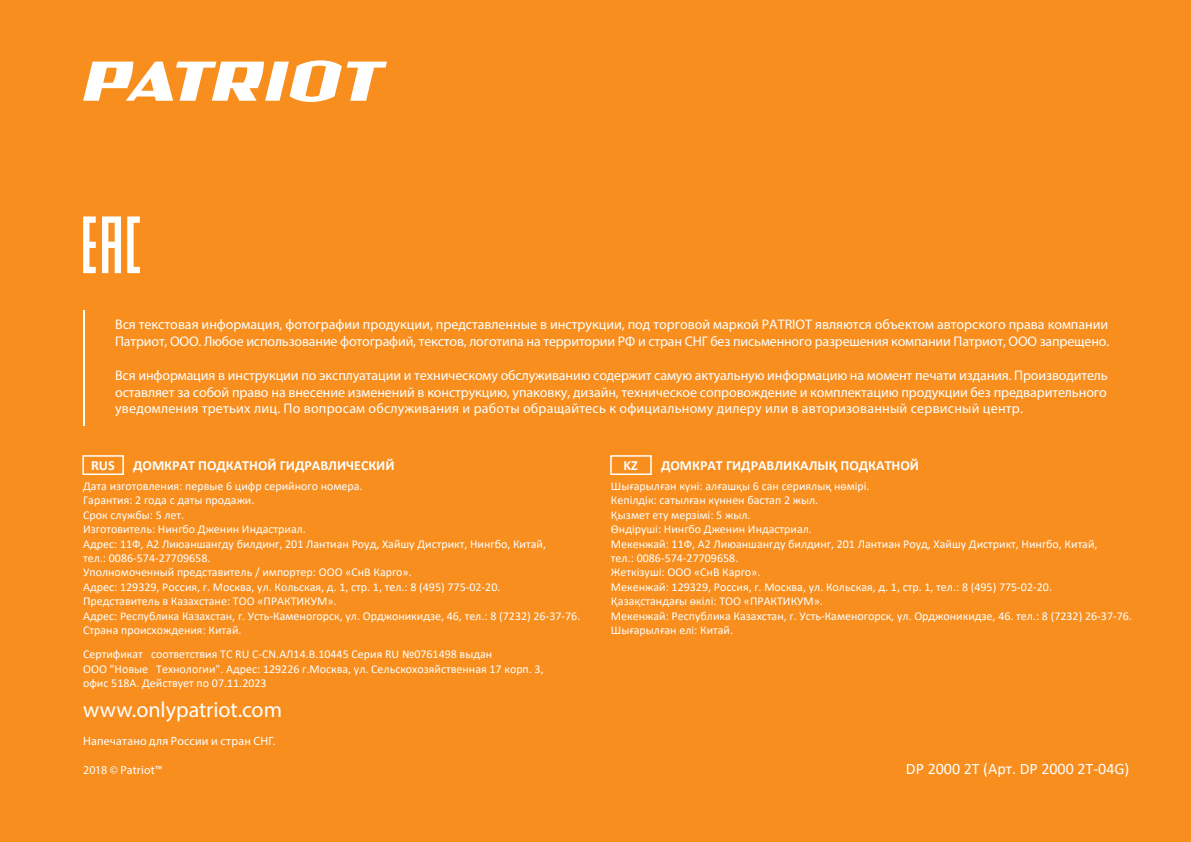
<style>
.page{position:relative;width:1191px;height:842px;background:#f78e1e}
.page>*{position:absolute;margin:0;border:0;box-sizing:border-box;transform-origin:0 0}
.t1{font:22px "Myriad Pro";color:#fff}
.t2{font:16px "Calibri";color:#fff}
.t3{font:14px/16.8px "Myriad Pro";color:#fff}
.t4{font:700 14px "Calibri";color:#fff}
.t5{font:12px/14.4px "Calibri";color:#fff}
.t6{font:12px "Myriad Pro";letter-spacing:.015em;color:#fff}
</style>
<div class="page">
<svg style="left:83px;top:60px;width:304px;height:42px"></svg>
<svg style="left:83px;top:216px;width:57px;height:57px"></svg>
<hr style="left:83px;top:310px;width:2px;height:116px;background:#fff">
<div style="left:82px;top:455px;width:42px;height:20px;border:2px solid #fff"></div>
<div style="left:610px;top:455px;width:42px;height:20px;border:2px solid #fff"></div>
<p class="t3" style="left:115px;top:318px;width:995px">Вся текстовая информация, фотографии продукции, представленные в инструкции, под торговой маркой PATRIOT являются объектом авторского права компании<br>Патриот, ООО. Любое использование фотографий, текстов, логотипа на территории РФ и стран СНГ без письменного разрешения компании Патриот, ООО запрещено.</p>
<p class="t3" style="left:115px;top:368px;width:994px;text-align:justify">Вся информация в инструкции по эксплуатации и техническому обслуживанию содержит самую актуальную информацию на момент печати издания. Производитель оставляет за собой право на внесение изменений в конструкцию, упаковку, дизайн, техническое сопровождение и комплектацию продукции без предварительного уведомления третьих лиц. По вопросам обслуживания и работы обращайтесь к официальному дилеру или в авторизованный сервисный центр.</p>
<p class="t4" style="left:133px;top:455px;width:263px">ДОМКРАТ ПОДКАТНОЙ ГИДРАВЛИЧЕСКИЙ</p>
<p class="t5" style="left:83px;top:478px;width:499px">Дата изготовления: первые 6 цифр серийного номера.<br>Гарантия: 2 года с даты продажи.<br>Срок службы: 5 лет.<br>Изготовитель: Нингбо Дженин Индастриал.<br>Адрес: 11Ф, А2 Лиюаншангду билдинг, 201 Лантиан Роуд, Хайшу Дистрикт, Нингбо, Китай,<br>тел.: 0086-574-27709658.<br>Уполномоченный представитель / импортер: ООО «СнВ Карго».<br>Адрес: 129329, Россия, г. Москва, ул. Кольская, д. 1, стр. 1, тел.: 8 (495) 775-02-20.<br>Представитель в Казахстане: ТОО «ПРАКТИКУМ».<br>Адрес: Республика Казахстан, г. Усть-Каменогорск, ул. Орджоникидзе, 46, тел.: 8 (7232) 26-37-76.<br>Страна происхождения: Китай.</p>
<p class="t5" style="left:83px;top:647px;width:462px">Сертификат соответствия TC RU C-CN.АЛ14.В.10445 Серия RU №0761498 выдан<br>ООО "Новые Технологии". Адрес: 129226 г.Москва, ул. Сельскохозяйственная 17 корп. 3, офис 518А. Действует по 07.11.2023</p>
<h1 class="t1" style="left:83px;top:699px;width:200px">www.onlypatriot.com</h1>
<p class="t6" style="left:83px;top:737px;width:194px">Напечатано для России и стран СНГ.</p>
<p class="t6" style="left:83px;top:765px;width:81px">2018 © Patriot™</p>
<p class="t4" style="left:91px;top:456px;width:25px">RUS</p>
<p class="t4" style="left:623px;top:456px;width:16px">KZ</p>
<p class="t4" style="left:661px;top:455px;width:259px">ДОМКРАТ ГИДРАВЛИКАЛЫҚ ПОДКАТНОЙ</p>
<p class="t5" style="left:611px;top:478px;width:522px">Шығарылған күні: алғашқы 6 сан сериялық нөмірі.<br>Кепілдік: сатылған күннен бастап 2 жыл.<br>Қызмет ету мерзімі: 5 жыл.<br>Өндіруші: Нингбо Дженин Индастриал.<br>Мекенжай: 11Ф, А2 Лиюаншангду билдинг, 201 Лантиан Роуд, Хайшу Дистрикт, Нингбо, Китай,<br>тел.: 0086-574-27709658.<br>Жеткiзушi: ООО «СнВ Карго».<br>Мекенжай: 129329, Россия, г. Москва, ул. Кольская, д. 1, стр. 1, тел.: 8 (495) 775-02-20.<br>Қазақстандағы өкілі: ТОО «ПРАКТИКУМ».<br>Мекенжай: Республика Казахстан, г. Усть-Каменогорск, ул. Орджоникидзе, 46. тел.: 8 (7232) 26-37-76.<br>Шығарылған елі: Китай.</p>
<h2 class="t2" style="left:906px;top:757px;width:225px">DP 2000 2T (Арт. DP 2000 2T-04G)</h2>
</div>
